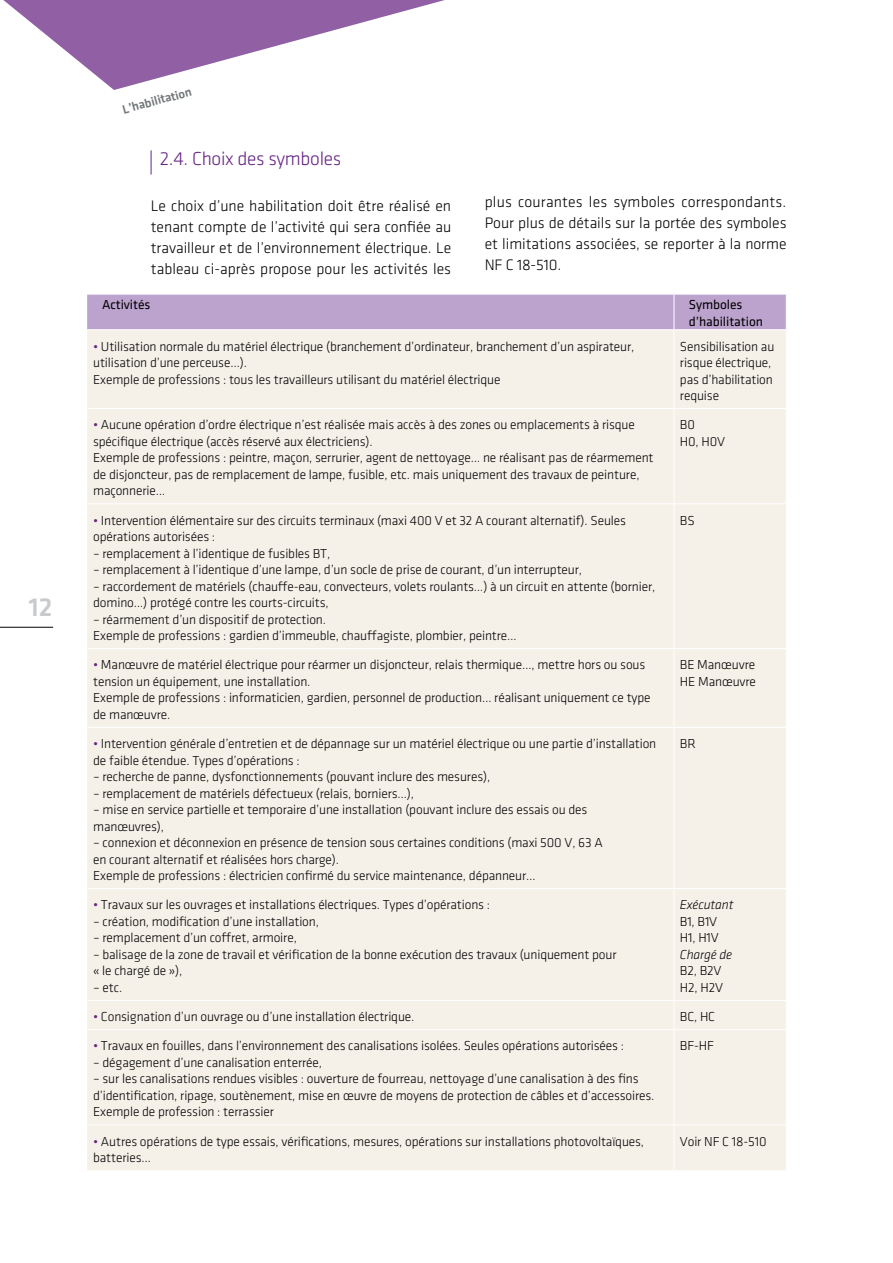
<style>
.page{position:relative;width:893px;height:1263px;background:#fff}
.page>*{position:absolute;margin:0;border:0;box-sizing:border-box;transform-origin:0 0}
.t1{font:500 27px "Klavika";color:#c7cbce}
.t2{font:300 19.5px "Klavika";letter-spacing:-.015em;color:#662383}
.t3{font:300 15.75px/21px "Klavika";letter-spacing:-.005em;color:#000;text-align:justify}
.t4{font:300 13.5px/16.5px "Klavika";letter-spacing:-.01em;color:#000}
.t5{font:13.5px/16.5px "Klavika";letter-spacing:-.005em;color:#000}
.t6{font:italic 300 13.5px "Klavika";letter-spacing:-.01em;color:#000}
.t7{font:500 12.75px "Klavika";color:#71777a}
.s1{color:#662383}
</style>
<div class="page">
<hr style="left:0;top:627px;width:53px;height:1px;background:#000">
<svg style="left:3px;top:0;width:442px;height:90px"></svg>
<svg style="left:151px;top:150px;width:1px;height:24px"></svg>
<div style="left:87px;top:295px;width:699px;height:34px;background:#bca3ce"></div>
<div style="left:87px;top:330px;width:699px;height:840px;background:#f5f1e9"></div>
<hr style="left:674px;top:295px;width:1px;height:34px;background:#fff">
<hr style="left:674px;top:330px;width:1px;height:78px;background:#fff">
<hr style="left:87px;top:408px;width:587px;height:1px;background:#fff">
<hr style="left:674px;top:408px;width:113px;height:1px;background:#fff">
<hr style="left:674px;top:409px;width:1px;height:94px;background:#fff">
<hr style="left:87px;top:503px;width:587px;height:1px;background:#fff">
<hr style="left:674px;top:503px;width:113px;height:1px;background:#fff">
<hr style="left:674px;top:504px;width:1px;height:144px;background:#fff">
<hr style="left:87px;top:648px;width:587px;height:1px;background:#fff">
<hr style="left:674px;top:648px;width:113px;height:1px;background:#fff">
<hr style="left:674px;top:649px;width:1px;height:78px;background:#fff">
<hr style="left:87px;top:727px;width:587px;height:1px;background:#fff">
<hr style="left:674px;top:727px;width:113px;height:1px;background:#fff">
<hr style="left:674px;top:728px;width:1px;height:160px;background:#fff">
<hr style="left:87px;top:888px;width:587px;height:1px;background:#fff">
<hr style="left:674px;top:888px;width:113px;height:1px;background:#fff">
<hr style="left:674px;top:889px;width:1px;height:111px;background:#fff">
<hr style="left:87px;top:1000px;width:587px;height:1px;background:#fff">
<hr style="left:674px;top:1000px;width:113px;height:1px;background:#fff">
<svg style="left:674px;top:1001px;width:1px;height:28px"></svg>
<hr style="left:87px;top:1029px;width:587px;height:1px;background:#fff">
<hr style="left:674px;top:1029px;width:113px;height:1px;background:#fff">
<hr style="left:674px;top:1030px;width:1px;height:94px;background:#fff">
<hr style="left:87px;top:1124px;width:587px;height:1px;background:#fff">
<hr style="left:674px;top:1124px;width:113px;height:1px;background:#fff">
<hr style="left:674px;top:1125px;width:1px;height:45px;background:#fff">
<h1 class="t1" style="left:29px;top:592px;width:25px">12</h1>
<p class="t7" style="left:121px;top:103px;width:73px;rotate:-15deg">L’habilitation</p>
<h2 class="t2" style="left:160px;top:148px;width:183px">2.4. Choix des symboles</h2>
<p class="t3" style="left:151px;top:195px;width:302px">Le choix d’une habilitation doit être réalisé en tenant compte de l’activité qui sera confiée au travailleur et de l’environnement électrique. Le tableau ci-après propose pour les activités les</p>
<p class="t3" style="left:485px;top:191px;width:303px">plus courantes les symboles correspondants.<br>Pour plus de détails sur la portée des symboles et limitations associées, se reporter à la norme NF C 18-510.</p>
<p class="t5" style="left:102px;top:296px;width:50px">Activités</p>
<p class="t5" style="left:689px;top:296px;width:76px">Symboles d’habilitation</p>
<p class="t4" style="left:93px;top:338px;width:543px"><span class="s1">•</span> Utilisation normale du matériel électrique (branchement d’ordinateur, branchement d’un aspirateur, utilisation d’une perceuse…).<br>Exemple de professions : tous les travailleurs utilisant du matériel électrique</p>
<p class="t4" style="left:680px;top:338px;width:96px">Sensibilisation au risque électrique, pas d’habilitation requise</p>
<p class="t4" style="left:93px;top:417px;width:562px"><span class="s1">•</span> Aucune opération d’ordre électrique n’est réalisée mais accès à des zones ou emplacements à risque spécifique électrique (accès réservé aux électriciens).<br>Exemple de professions : peintre, maçon, serrurier, agent de nettoyage… ne réalisant pas de réarmement de disjoncteur, pas de remplacement de lampe, fusible, etc. mais uniquement des travaux de peinture, maçonnerie…</p>
<p class="t4" style="left:680px;top:417px;width:47px">B0<br>H0, H0V</p>
<p class="t4" style="left:93px;top:512px;width:534px"><span class="s1">•</span> Intervention élémentaire sur des circuits terminaux (maxi 400 V et 32 A courant alternatif). Seules opérations autorisées :</p>
<p class="t4" style="left:93px;top:545px;width:239px">– remplacement à l’identique de fusibles BT,</p>
<p class="t4" style="left:93px;top:561px;width:490px">– remplacement à l’identique d’une lampe, d’un socle de prise de courant, d’un interrupteur,</p>
<p class="t4" style="left:93px;top:578px;width:564px">– raccordement de matériels (chauffe-eau, convecteurs, volets roulants…) à un circuit en attente (bornier, domino…) protégé contre les courts-circuits,</p>
<p class="t4" style="left:93px;top:611px;width:425px">– réarmement d’un dispositif de protection.<br>Exemple de professions : gardien d’immeuble, chauffagiste, plombier, peintre…</p>
<p class="t4" style="left:680px;top:512px;width:16px">BS</p>
<p class="t4" style="left:93px;top:657px;width:559px"><span class="s1">•</span> Manœuvre de matériel électrique pour réarmer un disjoncteur, relais thermique…, mettre hors ou sous tension un équipement, une installation.<br>Exemple de professions : informaticien, gardien, personnel de production… réalisant uniquement ce type de manœuvre.</p>
<p class="t4" style="left:680px;top:657px;width:78px">BE Manœuvre<br>HE Manœuvre</p>
<p class="t4" style="left:93px;top:735px;width:565px"><span class="s1">•</span> Intervention générale d’entretien et de dépannage sur un matériel électrique ou une partie d’installation de faible étendue. Types d’opérations :</p>
<p class="t4" style="left:93px;top:768px;width:399px">– recherche de panne, dysfonctionnements (pouvant inclure des mesures),</p>
<p class="t4" style="left:93px;top:785px;width:323px">– remplacement de matériels défectueux (relais, borniers…),</p>
<p class="t4" style="left:93px;top:801px;width:496px">– mise en service partielle et temporaire d’une installation (pouvant inclure des essais ou des manœuvres),</p>
<p class="t4" style="left:93px;top:834px;width:511px">– connexion et déconnexion en présence de tension sous certaines conditions (maxi 500 V, 63 A en courant alternatif et réalisées hors charge).<br>Exemple de professions : électricien confirmé du service maintenance, dépanneur…</p>
<p class="t4" style="left:680px;top:735px;width:17px">BR</p>
<p class="t4" style="left:93px;top:897px;width:398px"><span class="s1">•</span> Travaux sur les ouvrages et installations électriques. Types d’opérations :</p>
<p class="t4" style="left:93px;top:913px;width:227px">– création, modification d’une installation,</p>
<p class="t4" style="left:93px;top:930px;width:205px">– remplacement d’un coffret, armoire,</p>
<p class="t4" style="left:93px;top:946px;width:525px">– balisage de la zone de travail et vérification de la bonne exécution des travaux (uniquement pour « le chargé de »),</p>
<p class="t4" style="left:93px;top:979px;width:31px">– etc.</p>
<p class="t6" style="left:680px;top:897px;width:55px">Exécutant</p>
<p class="t4" style="left:680px;top:913px;width:40px">B1, B1V<br>H1, H1V</p>
<p class="t6" style="left:680px;top:947px;width:54px">Chargé de</p>
<p class="t4" style="left:680px;top:963px;width:45px">B2, B2V<br>H2, H2V</p>
<p class="t4" style="left:93px;top:1008px;width:323px"><span class="s1">•</span> Consignation d’un ouvrage ou d’une installation électrique.</p>
<p class="t4" style="left:680px;top:1008px;width:37px">BC, HC</p>
<p class="t4" style="left:93px;top:1038px;width:532px"><span class="s1">•</span> Travaux en fouilles, dans l’environnement des canalisations isolées. Seules opérations autorisées :</p>
<p class="t4" style="left:93px;top:1054px;width:230px">– dégagement d’une canalisation enterrée,</p>
<p class="t4" style="left:93px;top:1071px;width:563px">– sur les canalisations rendues visibles : ouverture de fourreau, nettoyage d’une canalisation à des fins d’identification, ripage, soutènement, mise en œuvre de moyens de protection de câbles et d’accessoires.<br>Exemple de profession : terrassier</p>
<p class="t4" style="left:680px;top:1038px;width:36px">BF-HF</p>
<p class="t4" style="left:93px;top:1133px;width:553px"><span class="s1">•</span> Autres opérations de type essais, vérifications, mesures, opérations sur installations photovoltaïques, batteries…</p>
<p class="t4" style="left:680px;top:1133px;width:88px">Voir NF C 18-510</p>
</div>
